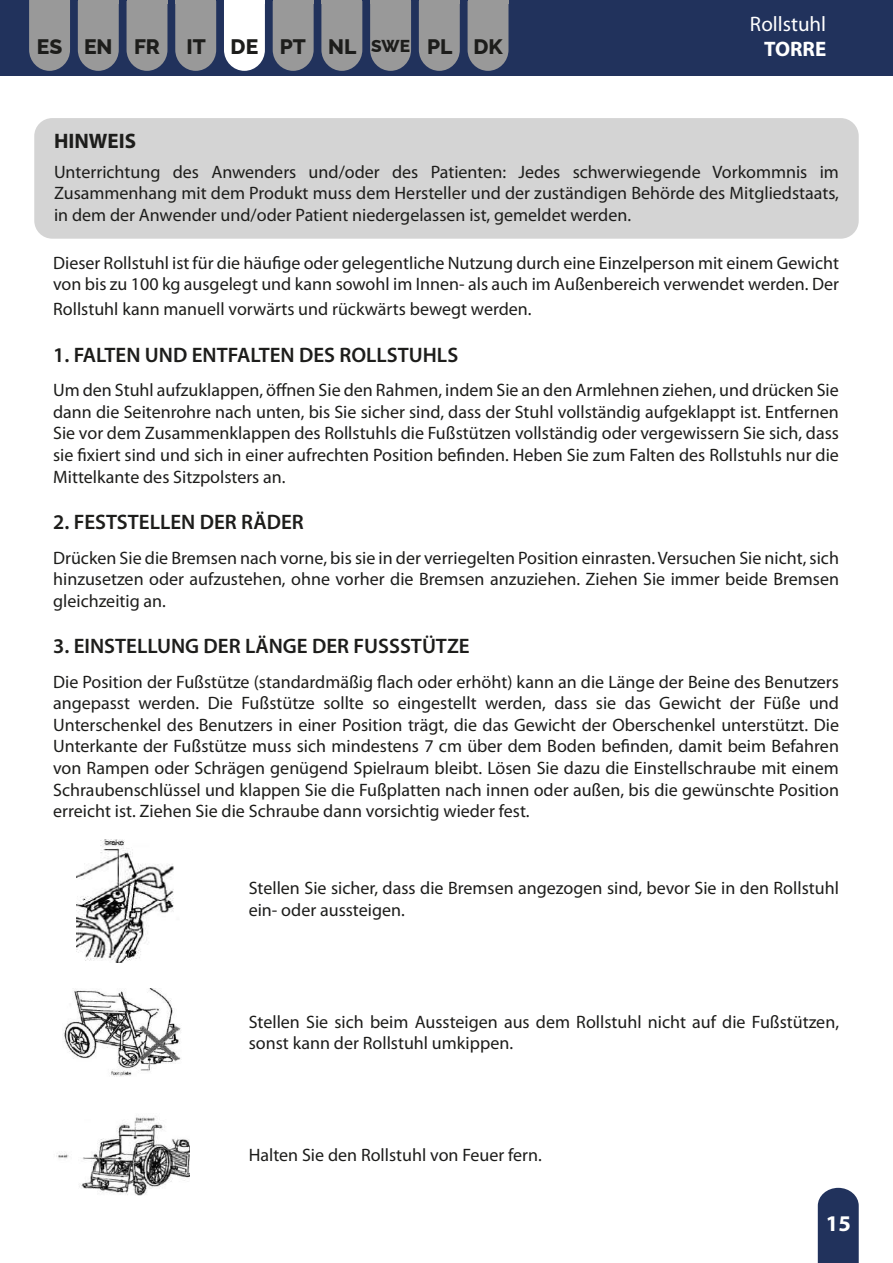
<style>
.page{position:relative;width:893px;height:1263px;background:#fff}
.page>*{position:absolute;margin:0;border:0;box-sizing:border-box;transform-origin:0 0}
.t1{font:700 22.5px "Myriad Pro";color:#fff}
.t2{font:600 21px "Myriad Pro";color:#1d1d1b}
.t3{font:800 21px "Raleway";color:#1d1d1b}
.t4{font:21px "Myriad Pro";color:#fff}
.t5{font:700 21px "Myriad Pro";color:#1d1d1b}
.t6{font:700 21px "Myriad Pro";color:#fff}
.t7{font:18px/21.6px "Myriad Pro";color:#1d1d1b;text-align:justify}
.s1{font-size:17.25px}
</style>
<div class="page">
<div style="left:0;top:0;width:893px;height:75px;background:#21325c"></div>
<svg style="left:29px;top:0;width:41px;height:71px;background:#8f9093"></svg>
<div style="left:37px;top:35px;width:26px;height:19px;background:#999"></div>
<svg style="left:127px;top:4px;width:40px;height:67px;background:#919294"></svg>
<hr style="left:127px;top:0;width:40px;height:4px;background:#999">
<svg style="left:78px;top:4px;width:41px;height:67px;background:#8f9194"></svg>
<hr style="left:78px;top:0;width:41px;height:4px;background:#999">
<svg style="left:321px;top:4px;width:41px;height:67px;background:#8f9094"></svg>
<hr style="left:321px;top:0;width:41px;height:4px;background:#999">
<svg style="left:468px;top:4px;width:40px;height:67px;background:#919294"></svg>
<hr style="left:468px;top:0;width:40px;height:4px;background:#999">
<svg style="left:273px;top:4px;width:41px;height:67px;background:#8f9194"></svg>
<hr style="left:273px;top:0;width:41px;height:4px;background:#999">
<svg style="left:419px;top:4px;width:41px;height:67px;background:#909194"></svg>
<hr style="left:419px;top:0;width:41px;height:4px;background:#999">
<svg style="left:224px;top:4px;width:41px;height:67px;background:#ebecf0"></svg>
<div style="left:231px;top:35px;width:27px;height:19px;background:#fff"></div>
<hr style="left:224px;top:0;width:41px;height:4px;background:#fff">
<svg style="left:370px;top:4px;width:41px;height:67px;background:#909194"></svg>
<hr style="left:370px;top:0;width:41px;height:4px;background:#999">
<svg style="left:175px;top:4px;width:41px;height:67px;background:#8f9194"></svg>
<hr style="left:175px;top:0;width:41px;height:4px;background:#999">
<svg style="left:818px;top:1188px;width:41px;height:75px;background:#2d3d64"></svg>
<div style="left:34px;top:118px;width:825px;height:121px;background:#d4d4d4;border-radius:18px"></div>
<img style="left:77px;top:839px;width:97px;height:124px">
<img style="left:63px;top:988px;width:118px;height:88px">
<img style="left:56px;top:1116px;width:134px;height:80px">
<p class="t4" style="left:750px;top:11px;width:78px">Rollstuhl</p>
<p class="t3" style="left:37px;top:30px;width:125px">ES EN FR</p>
<p class="t3" style="left:186px;top:30px;width:318px">IT DE PT NL <span class="s1">SWE</span> PL DK</p>
<p class="t6" style="left:764px;top:36px;width:64px">TORRE</p>
<p class="t5" style="left:54px;top:127px;width:84px">HINWEIS</p>
<p class="t7" style="left:54px;top:161px;width:786px">Unterrichtung des Anwenders und/oder des Patienten: Jedes schwerwiegende Vorkommnis im Zusammenhang mit dem Produkt muss dem Hersteller und der zuständigen Behörde des Mitgliedstaats, in dem der Anwender und/oder Patient niedergelassen ist, gemeldet werden.</p>
<p class="t7" style="left:53px;top:252px;width:787px">Dieser Rollstuhl ist für die häufige oder gelegentliche Nutzung durch eine Einzelperson mit einem Gewicht von bis zu 100 kg ausgelegt und kann sowohl im Innen- als auch im Außenbereich verwendet werden. Der</p>
<p class="t7" style="left:53px;top:298px;width:480px">Rollstuhl kann manuell vorwärts und rückwärts bewegt werden.</p>
<p class="t2" style="left:53px;top:341px;width:407px">1. FALTEN UND ENTFALTEN DES ROLLSTUHLS</p>
<p class="t7" style="left:53px;top:379px;width:787px">Um den Stuhl aufzuklappen, öffnen Sie den Rahmen, indem Sie an den Armlehnen ziehen, und drücken Sie dann die Seitenrohre nach unten, bis Sie sicher sind, dass der Stuhl vollständig aufgeklappt ist. Entfernen Sie vor dem Zusammenklappen des Rollstuhls die Fußstützen vollständig oder vergewissern Sie sich, dass sie fixiert sind und sich in einer aufrechten Position befinden. Heben Sie zum Falten des Rollstuhls nur die Mittelkante des Sitzpolsters an.</p>
<p class="t2" style="left:53px;top:509px;width:252px">2. FESTSTELLEN DER RÄDER</p>
<p class="t7" style="left:53px;top:546px;width:787px">Drücken Sie die Bremsen nach vorne, bis sie in der verriegelten Position einrasten. Versuchen Sie nicht, sich hinzusetzen oder aufzustehen, ohne vorher die Bremsen anzuziehen. Ziehen Sie immer beide Bremsen gleichzeitig an.</p>
<p class="t2" style="left:53px;top:633px;width:418px">3. EINSTELLUNG DER LÄNGE DER FUSSSTÜTZE</p>
<p class="t7" style="left:53px;top:670px;width:787px">Die Position der Fußstütze (standardmäßig flach oder erhöht) kann an die Länge der Beine des Benutzers angepasst werden. Die Fußstütze sollte so eingestellt werden, dass sie das Gewicht der Füße und Unterschenkel des Benutzers in einer Position trägt, die das Gewicht der Oberschenkel unterstützt. Die Unterkante der Fußstütze muss sich mindestens 7 cm über dem Boden befinden, damit beim Befahren von Rampen oder Schrägen genügend Spielraum bleibt. Lösen Sie dazu die Einstellschraube mit einem Schraubenschlüssel und klappen Sie die Fußplatten nach innen oder außen, bis die gewünschte Position erreicht ist. Ziehen Sie die Schraube dann vorsichtig wieder fest.</p>
<p class="t7" style="left:249px;top:877px;width:592px">Stellen Sie sicher, dass die Bremsen angezogen sind, bevor Sie in den Rollstuhl ein- oder aussteigen.</p>
<p class="t7" style="left:249px;top:1010px;width:592px">Stellen Sie sich beim Aussteigen aus dem Rollstuhl nicht auf die Fußstützen, sonst kann der Rollstuhl umkippen.</p>
<p class="t7" style="left:249px;top:1144px;width:295px">Halten Sie den Rollstuhl von Feuer fern.</p>
<p class="t1" style="left:826px;top:1209px;width:26px">15</p>
</div>
